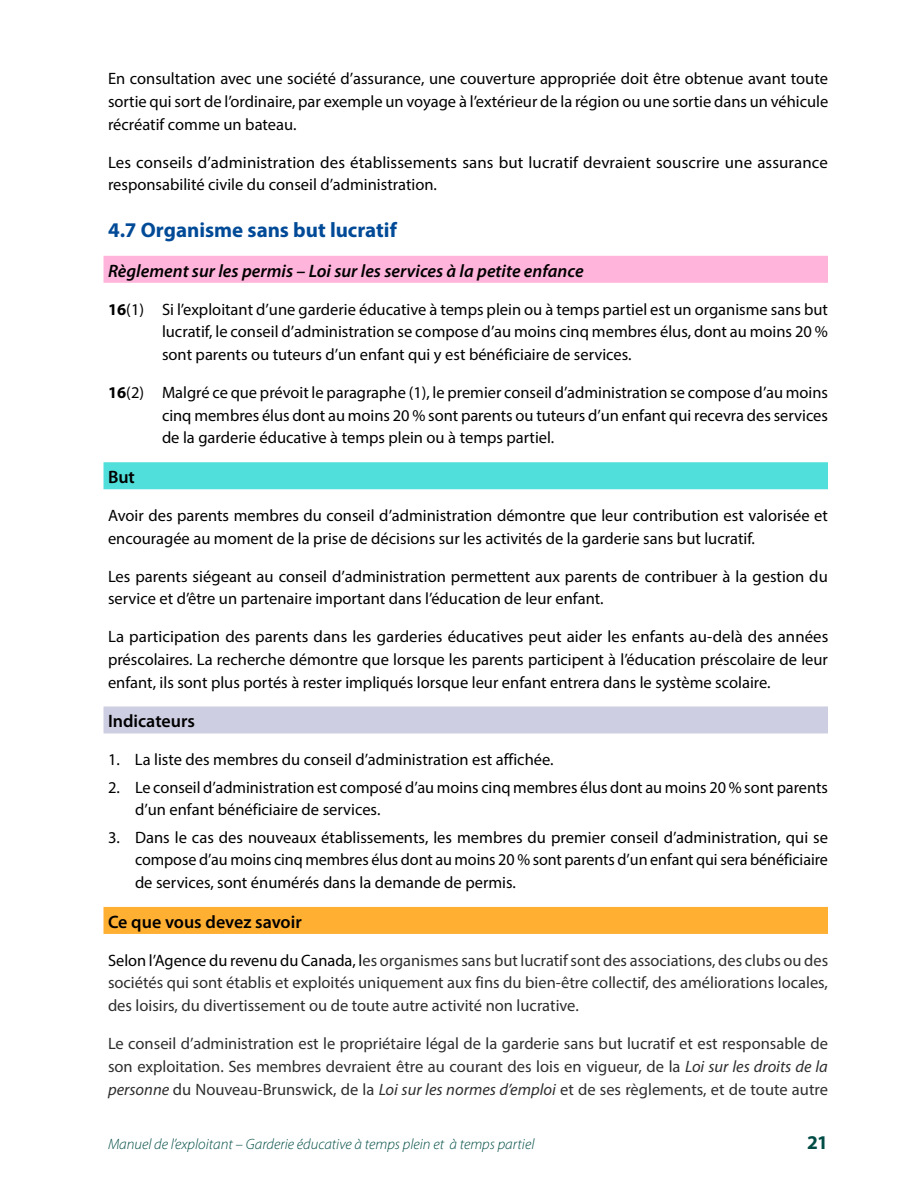
<style>
.page{position:relative;width:918px;height:1188px;background:#fff}
.page>*{position:absolute;margin:0;border:0;box-sizing:border-box;transform-origin:0 0}
.t1{font:700 21px "Myriad Pro";color:#004a97}
.t2{font:700 19.5px "Myriad Pro";color:#004c45}
.t3{font:italic 600 18px "Myriad Pro";color:#000}
.t4{font:600 18px "Myriad Pro";color:#000}
.t5{font:16.5px/22.8px "Myriad Pro";color:#000;text-align:justify}
.t6{font:16.5px/22.8px "Myriad Pro";color:#2f2f2f;text-align:justify}
.t7{font:italic 300 15px "Myriad Pro";color:#004c45}
.s1{font-weight:700}
.s2{color:#000}
.s3{font-style:italic}
</style>
<div class="page">
<div style="left:104px;top:256px;width:724px;height:27px;background:#ffb4db"></div>
<div style="left:104px;top:462px;width:724px;height:27px;background:#50dfda"></div>
<div style="left:104px;top:706px;width:724px;height:27px;background:#cdcee2"></div>
<div style="left:104px;top:907px;width:724px;height:27px;background:#ffaf31"></div>
<p class="t5" style="left:108px;top:67px;width:722px">En consultation avec une société d’assurance, une couverture appropriée doit être obtenue avant toute sortie qui sort de l’ordinaire, par exemple un voyage à l’extérieur de la région ou une sortie dans un véhicule récréatif comme un bateau.</p>
<p class="t5" style="left:108px;top:150px;width:721px">Les conseils d’administration des établissements sans but lucratif devraient souscrire une assurance responsabilité civile du conseil d’administration.</p>
<p class="t1" style="left:108px;top:216px;width:290px">4.7 Organisme sans but lucratif</p>
<p class="t3" style="left:108px;top:259px;width:477px">Règlement sur les permis – Loi sur les services à la petite enfance</p>
<p class="t5" style="left:162px;top:297px;width:668px;text-indent:-54px"><span class="s1">16</span>(1) Si l’exploitant d’une garderie éducative à temps plein ou à temps partiel est un organisme sans but lucratif, le conseil d’administration se compose d’au moins cinq membres élus, dont au moins 20 % sont parents ou tuteurs d’un enfant qui y est bénéficiaire de services.</p>
<p class="t5" style="left:162px;top:381px;width:668px;text-indent:-54px"><span class="s1">16</span>(2) Malgré ce que prévoit le paragraphe (1), le premier conseil d’administration se compose d’au moins cinq membres élus dont au moins 20 % sont parents ou tuteurs d’un enfant qui recevra des services de la garderie éducative à temps plein ou à temps partiel.</p>
<p class="t4" style="left:108px;top:466px;width:28px">But</p>
<p class="t5" style="left:108px;top:504px;width:722px">Avoir des parents membres du conseil d’administration démontre que leur contribution est valorisée et encouragée au moment de la prise de décisions sur les activités de la garderie sans but lucratif.</p>
<p class="t5" style="left:108px;top:564px;width:721px">Les parents siégeant au conseil d’administration permettent aux parents de contribuer à la gestion du service et d’être un partenaire important dans l’éducation de leur enfant.</p>
<p class="t5" style="left:108px;top:625px;width:722px">La participation des parents dans les garderies éducatives peut aider les enfants au-delà des années préscolaires. La recherche démontre que lorsque les parents participent à l’éducation préscolaire de leur enfant, ils sont plus portés à rester impliqués lorsque leur enfant entrera dans le système scolaire.</p>
<p class="t4" style="left:108px;top:710px;width:88px">Indicateurs</p>
<p class="t5" style="left:108px;top:748px;width:447px">1. La liste des membres du conseil d’administration est affichée.</p>
<p class="t5" style="left:135px;top:775px;width:694px;text-indent:-27px">2. Le conseil d’administration est composé d’au moins cinq membres élus dont au moins 20 % sont parents d’un enfant bénéficiaire de services.</p>
<p class="t5" style="left:135px;top:825px;width:695px;text-indent:-27px">3. Dans le cas des nouveaux établissements, les membres du premier conseil d’administration, qui se compose d’au moins cinq membres élus dont au moins 20 % sont parents d’un enfant qui sera bénéficiaire de services, sont énumérés dans la demande de permis.</p>
<p class="t4" style="left:108px;top:910px;width:195px">Ce que vous devez savoir</p>
<p class="t6" style="left:108px;top:949px;width:722px"><span class="s2">Selon l’Agence du revenu du Canada, l</span>es organismes sans but lucratif sont des associations, des clubs ou des sociétés qui sont établis et exploités uniquement aux fins du bien-être collectif, des améliorations locales, des loisirs, du divertissement ou de toute autre activité non lucrative.</p>
<p class="t6" style="left:108px;top:1032px;width:721px">Le conseil d’administration est le propriétaire légal de la garderie sans but lucratif et est responsable de son exploitation. Ses membres devraient être au courant des lois en vigueur, de la <span class="s3">Loi sur les droits de la personne</span> du Nouveau-Brunswick, de la <span class="s3">Loi sur les normes d’emploi</span> et de ses règlements, et de toute autre</p>
<p class="t7" style="left:108px;top:1135px;width:428px">Manuel de l’exploitant – Garderie éducative à temps plein et à temps partiel</p>
<p class="t2" style="left:807px;top:1129px;width:22px">21</p>
</div>
